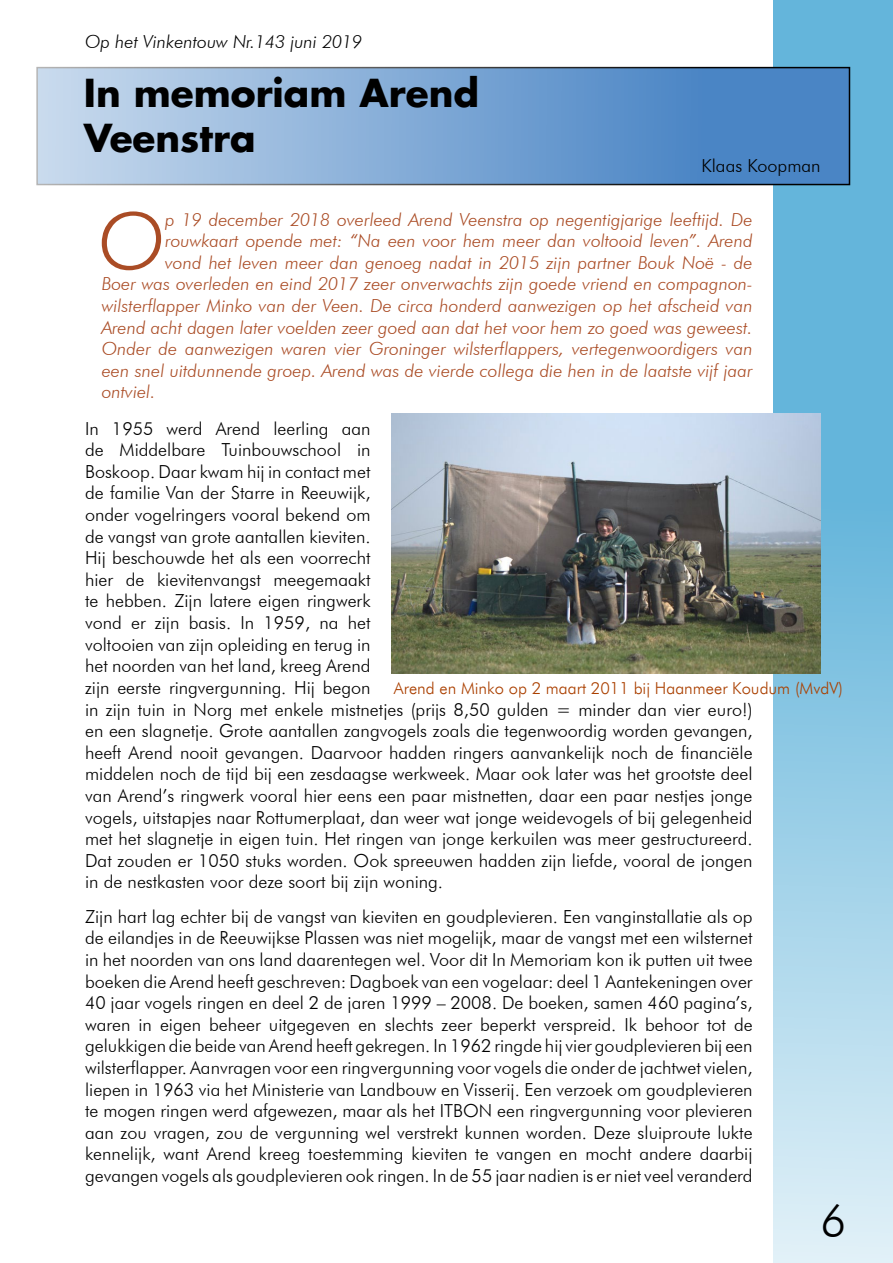
<style>
.page{position:relative;width:893px;height:1263px;background:#fff}
.page>*{position:absolute;margin:0;border:0;box-sizing:border-box;transform-origin:0 0}
.t1{font:italic 300 78.45px "Futura BT";color:#aa4c25}
.t2{font:300 45px "Futura BT";color:#000}
.t3{font:700 37.5px/45px "Futura LT";color:#000}
.t4{font:300 18px/21.6px "Futura BT";color:#000;text-align:justify}
.t5{font:italic 300 18px "Futura BT";color:#aa4c25}
.t6{font:italic 300 18px "Futura BT";color:#000}
.t7{font:300 16.5px "Futura BT";color:#aa4000}
</style>
<div class="page">
<svg style="left:774px;top:0;width:119px;height:1263px"></svg>
<svg style="left:36px;top:67px;width:814px;height:118px"></svg>
<img style="left:392px;top:413px;width:429px;height:261px">
<p class="t6" style="left:85px;top:31px;width:279px">Op het Vinkentouw Nr.143 juni 2019</p>
<h3 class="t3" style="left:84px;top:70px;width:397px">In memoriam Arend<br>Veenstra</h3>
<p class="t4" style="left:701px;top:154px;width:121px">Klaas Koopman</p>
<h1 class="t1" style="left:98px;top:193px;width:69px">O</h1>
<p class="t5" style="left:165px;top:208px;width:589px">p 19 december 2018 overleed Arend Veenstra op negentigjarige leeftijd. De</p>
<p class="t5" style="left:165px;top:230px;width:589px">rouwkaart opende met: “Na een voor hem meer dan voltooid leven”. Arend</p>
<p class="t5" style="left:165px;top:251px;width:589px">vond het leven meer dan genoeg nadat in 2015 zijn partner Bouk Noë - de</p>
<p class="t5" style="left:102px;top:273px;width:652px">Boer was overleden en eind 2017 zeer onverwachts zijn goede vriend en compagnon-</p>
<p class="t5" style="left:102px;top:295px;width:652px">wilsterflapper Minko van der Veen. De circa honderd aanwezigen op het afscheid van</p>
<p class="t5" style="left:102px;top:316px;width:652px">Arend acht dagen later voelden zeer goed aan dat het voor hem zo goed was geweest.</p>
<p class="t5" style="left:102px;top:338px;width:652px">Onder de aanwezigen waren vier Groninger wilsterflappers, vertegenwoordigers van</p>
<p class="t5" style="left:102px;top:359px;width:652px">een snel uitdunnende groep. Arend was de vierde collega die hen in de laatste vijf jaar</p>
<p class="t5" style="left:102px;top:381px;width:55px">ontviel.</p>
<p class="t4" style="left:85px;top:417px;width:287px">In 1955 werd Arend leerling aan de Middelbare Tuinbouwschool in Boskoop. Daar kwam hij in contact met de familie Van der Starre in Reeuwijk, onder vogelringers vooral bekend om de vangst van grote aantallen kieviten.<br>Hij beschouwde het als een voorrecht hier de kievitenvangst meegemaakt te hebben. Zijn latere eigen ringwerk vond er zijn basis. In 1959, na het voltooien van zijn opleiding en terug in het noorden van het land, kreeg Arend zijn eerste ringvergunning. Hij begon</p>
<p class="t7" style="left:394px;top:678px;width:450px">Arend en Minko op 2 maart 2011 bij Haanmeer Koudum (MvdV)</p>
<p class="t4" style="left:85px;top:698px;width:669px">in zijn tuin in Norg met enkele mistnetjes (prijs 8,50 gulden = minder dan vier euro!) en een slagnetje. Grote aantallen zangvogels zoals die tegenwoordig worden gevangen, heeft Arend nooit gevangen. Daarvoor hadden ringers aanvankelijk noch de financiële middelen noch de tijd bij een zesdaagse werkweek. Maar ook later was het grootste deel van Arend’s ringwerk vooral hier eens een paar mistnetten, daar een paar nestjes jonge vogels, uitstapjes naar Rottumerplaat, dan weer wat jonge weidevogels of bij gelegenheid met het slagnetje in eigen tuin. Het ringen van jonge kerkuilen was meer gestructureerd.<br>Dat zouden er 1050 stuks worden. Ook spreeuwen hadden zijn liefde, vooral de jongen in de nestkasten voor deze soort bij zijn woning.</p>
<p class="t4" style="left:85px;top:905px;width:669px">Zijn hart lag echter bij de vangst van kieviten en goudplevieren. Een vanginstallatie als op de eilandjes in de Reeuwijkse Plassen was niet mogelijk, maar de vangst met een wilsternet in het noorden van ons land daarentegen wel. Voor dit In Memoriam kon ik putten uit twee boeken die Arend heeft geschreven: Dagboek van een vogelaar: deel 1 Aantekeningen over 40 jaar vogels ringen en deel 2 de jaren 1999 – 2008. De boeken, samen 460 pagina’s, waren in eigen beheer uitgegeven en slechts zeer beperkt verspreid. Ik behoor tot de gelukkigen die beide van Arend heeft gekregen. In 1962 ringde hij vier goudplevieren bij een wilsterflapper. Aanvragen voor een ringvergunning voor vogels die onder de jachtwet vielen, liepen in 1963 via het Ministerie van Landbouw en Visserij. Een verzoek om goudplevieren te mogen ringen werd afgewezen, maar als het ITBON een ringvergunning voor plevieren aan zou vragen, zou de vergunning wel verstrekt kunnen worden. Deze sluiproute lukte kennelijk, want Arend kreeg toestemming kieviten te vangen en mocht andere daarbij gevangen vogels als goudplevieren ook ringen. In de 55 jaar nadien is er niet veel veranderd</p>
<h2 class="t2" style="left:820px;top:1194px;width:27px">6</h2>
</div>
